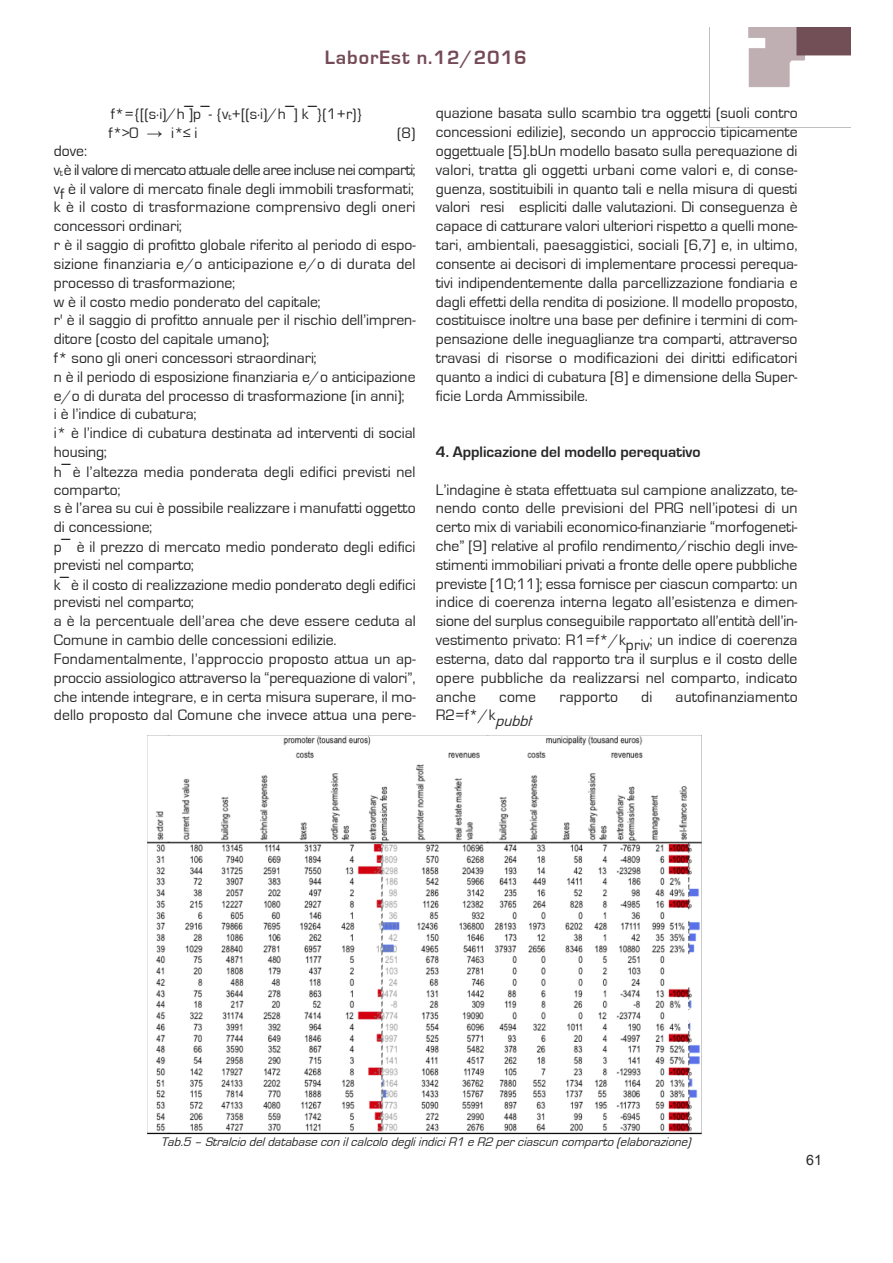
<style>
.page{position:relative;width:893px;height:1263px;background:#fff}
.page>*{position:absolute;margin:0;border:0;box-sizing:border-box;transform-origin:0 0}
.t1{font:700 19.95px "Eurostile";letter-spacing:.05em;color:#754a57}
.t2{font:15.75px/18.8px "Eurostile";color:#272729}
.t3{font:700 15.75px "Eurostile";color:#272729}
.t4{font:14.25px "Arial";color:#272729}
.t5{font:italic 12.9px "Eurostile";color:#272729}
.s1{font-family:"Arial"}
.s2{font-size:9.45px}
.s3{font-style:italic}
</style>
<div class="page">
<img style="left:709px;top:27px;width:141px;height:101px">
<img style="left:147px;top:736px;width:555px;height:399px">
<p class="t1" style="left:324px;top:48px;width:204px">LaborEst n.12/2016</p>
<p class="t2" style="left:109px;top:105px;width:255px">f*={[(s·i)/h <span class="s1">̅</span>]p <span class="s1">̅</span>- {v<span class="s2">t</span>+[(s·i)/h <span class="s1">̅</span>] k <span class="s1">̅</span>}(1+r)} f*&gt;0 <span class="s1">→</span> i*≤ i</p>
<p class="t2" style="left:397px;top:124px;width:20px">(8)</p>
<p class="t2" style="left:54px;top:142px;width:363px">dove:<br>v<span class="s2">t</span> è il valore di mercato attuale delle aree incluse nei comparti; vf è il valore di mercato finale degli immobili trasformati; k è il costo di trasformazione comprensivo degli oneri concessori ordinari;<br>r è il saggio di profitto globale riferito al periodo di espo&shy;sizione finanziaria e/o anticipazione e/o di durata del processo di trasformazione;<br>w è il costo medio ponderato del capitale;<br>r' è il saggio di profitto annuale per il rischio dell’impren&shy;ditore (costo del capitale umano);<br>f* sono gli oneri concessori straordinari;<br>n è il periodo di esposizione finanziaria e/o anticipazione e/o di durata del processo di trasformazione (in anni);<br>i è l’indice di cubatura;<br>i* è l’indice di cubatura destinata ad interventi di social housing;<br>h <span class="s1">̅</span>è l’altezza media ponderata degli edifici previsti nel</p>
<p class="t2" style="left:54px;top:480px;width:363px;line-height:19.2px">comparto;<br>s è l’area su cui è possibile realizzare i manufatti oggetto di concessione;<br>p <span class="s1">̅</span>è il prezzo di mercato medio ponderato degli edifici</p>
<p class="t2" style="left:54px;top:555px;width:363px;line-height:19.8px">previsti nel comparto;<br>k <span class="s1">̅</span>è il costo di realizzazione medio ponderato degli edifici</p>
<p class="t2" style="left:54px;top:593px;width:363px">previsti nel comparto;<br>a è la percentuale dell’area che deve essere ceduta al Comune in cambio delle concessioni edilizie.<br>Fondamentalmente, l’approccio proposto attua un ap&shy;proccio assiologico attraverso la “perequazione di valori”, che intende integrare, e in certa misura superare, il mo&shy;dello proposto dal Comune che invece attua una pere-</p>
<p class="t2" style="left:436px;top:104px;width:363px;text-align:justify">quazione basata sullo scambio tra oggetti (suoli contro concessioni edilizie), secondo un approccio tipicamente oggettuale [5].bUn modello basato sulla perequazione di valori, tratta gli oggetti urbani come valori e, di conse&shy;guenza, sostituibili in quanto tali e nella misura di questi valori resi espliciti dalle valutazioni. Di conseguenza è capace di catturare valori ulteriori rispetto a quelli mone&shy;tari, ambientali, paesaggistici, sociali [6,7] e, in ultimo, consente ai decisori di implementare processi perequa&shy;tivi indipendentemente dalla parcellizzazione fondiaria e dagli effetti della rendita di posizione. Il modello proposto, costituisce inoltre una base per definire i termini di com&shy;pensazione delle ineguaglianze tra comparti, attraverso travasi di risorse o modificazioni dei diritti edificatori quanto a indici di cubatura [8] e dimensione della Super&shy;ficie Lorda Ammissibile.</p>
<p class="t3" style="left:436px;top:444px;width:266px">4. Applicazione del modello perequativo</p>
<p class="t2" style="left:436px;top:481px;width:363px;text-align:justify">L’indagine è stata effettuata sul campione analizzato, te&shy;nendo conto delle previsioni del PRG nell’ipotesi di un certo mix di variabili economico-finanziarie “morfogeneti&shy;che” [9] relative al profilo rendimento/rischio degli inve&shy;stimenti immobiliari privati a fronte delle opere pubbliche previste [10;11]; essa fornisce per ciascun comparto: un indice di coerenza interna legato all’esistenza e dimen&shy;sione del surplus conseguibile rapportato all’entità dell’in&shy;vestimento privato: R1=f*/kpriv; un indice di coerenza esterna, dato dal rapporto tra il surplus e il costo delle opere pubbliche da realizzarsi nel comparto, indicato anche</p>
<p class="t2" style="left:499px;top:687px;width:38px">come</p>
<p class="t2" style="left:559px;top:687px;width:60px">rapporto</p>
<p class="t2" style="left:641px;top:687px;width:13px">di</p>
<p class="t2" style="left:675px;top:687px;width:123px">autofinanziamento</p>
<p class="t2" style="left:436px;top:706px;width:100px">R2=f*/k<span class="s3">pubbl</span>.</p>
<p class="t5" style="left:161px;top:1136px;width:535px">Tab.5 – Stralcio deldatabase con ilcalcolo degliindiciR1 e R2 perciascun comparto (elaborazione)</p>
<p class="t4" style="left:806px;top:1152px;width:17px">61</p>
</div>
